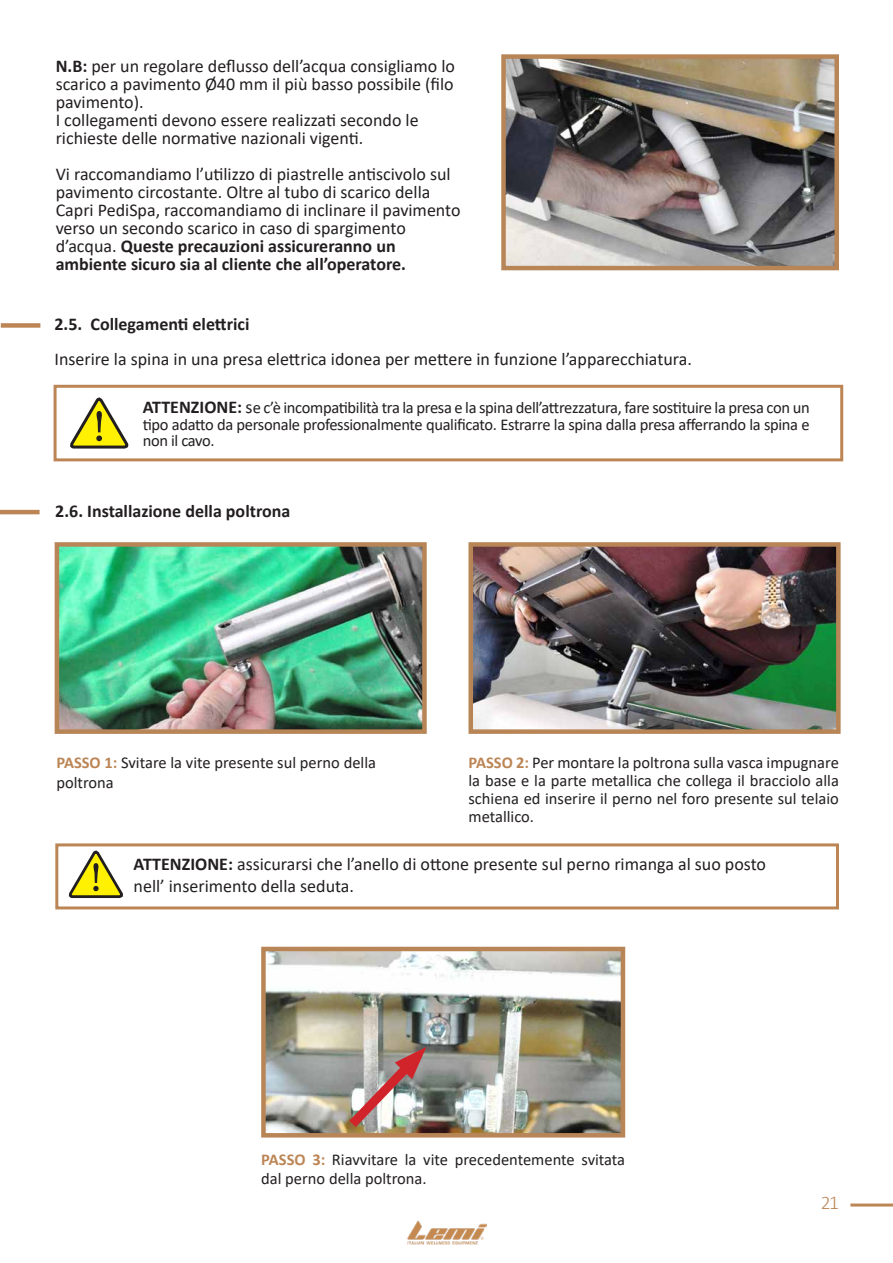
<style>
.page{position:relative;width:893px;height:1263px;background:#fff}
.page>*{position:absolute;margin:0;border:0;box-sizing:border-box;transform-origin:0 0}
.t1{font:300 19.5px "Calibri";color:#bc8555}
.t2{font:18px/18px "Calibri";color:#231f20}
.t3{font:700 18px "Calibri";color:#231f20}
.t4{font:16.5px/18px "Calibri";color:#231f20;text-align:justify}
.s1{font-weight:700}
.s2{font-weight:700;font-size:18px}
.s3{font-size:18px}
.s4{font-weight:700;color:#bc8555}
</style>
<div class="page">
<img style="left:407px;top:1220px;width:80px;height:24px">
<hr style="left:850px;top:1203px;width:43px;height:3px;background:#bc8555">
<img style="left:506px;top:59px;width:328px;height:206px">
<div style="left:501px;top:54px;width:338px;height:216px;border:4px solid #b88557"></div>
<div style="left:1px;top:323px;width:39px;height:5px;background:#bc8555"></div>
<svg style="left:70px;top:397px;width:58px;height:52px"></svg>
<div style="left:54px;top:385px;width:789px;height:76px;border:3px solid #bc8555"></div>
<hr style="left:0;top:510px;width:40px;height:4px;background:#bc8555">
<img style="left:266px;top:952px;width:354px;height:180px">
<div style="left:261px;top:947px;width:364px;height:190px;border:4px solid #b88557"></div>
<div style="left:55px;top:843px;width:784px;height:66px;border:3px solid #bc8555"></div>
<img style="left:340px;top:1047px;width:86px;height:90px">
<svg style="left:68px;top:850px;width:55px;height:48px"></svg>
<img style="left:60px;top:547px;width:362px;height:182px">
<div style="left:55px;top:542px;width:372px;height:192px;border:4px solid #b88557"></div>
<img style="left:473px;top:547px;width:363px;height:182px">
<div style="left:468px;top:542px;width:373px;height:192px;border:4px solid #b88557"></div>
<p class="t2" style="left:56px;top:57px;width:401px;text-align:justify"><span class="s1">N.B:</span> per un regolare deflusso dell’acqua consigliamo lo scarico a pavimento Ø40 mm il più basso possibile (filo pavimento).</p>
<p class="t2" style="left:56px;top:111px;width:364px">I collegamenti devono essere realizzati secondo le richieste delle normative nazionali vigenti.</p>
<p class="t2" style="left:56px;top:165px;width:406px">Vi raccomandiamo l’utilizzo di piastrelle antiscivolo sul pavimento circostante. Oltre al tubo di scarico della Capri PediSpa, raccomandiamo di inclinare il pavimento verso un secondo scarico in caso di spargimento d’acqua. <span class="s1">Queste precauzioni assicureranno un ambiente sicuro sia al cliente che all’operatore.</span></p>
<p class="t3" style="left:55px;top:312px;width:197px">2.5. Collegamenti elettrici</p>
<p class="t2" style="left:55px;top:349px;width:639px">Inserire la spina in una presa elettrica idonea per mettere in funzione l’apparecchiatura.</p>
<p class="t4" style="left:143px;top:399px;width:668px;line-height:16.5px"><span class="s2">ATTENZIONE:</span> <span class="s3">s</span>e c’è incompatibilità tra la presa e la spina dell’attrezzatura, fare sostituire la presa con un tipo adatto da personale professionalmente qualificato. Estrarre la spina dalla presa afferrando la spina e non il cavo.</p>
<p class="t3" style="left:55px;top:498px;width:237px">2.6. Installazione della poltrona</p>
<p class="t4" style="left:56px;top:753px;width:321px"><span class="s4">PASSO 1:</span> Svitare la vite presente sul perno della</p>
<p class="t4" style="left:56px;top:773px;width:59px">poltrona</p>
<p class="t4" style="left:468px;top:753px;width:372px"><span class="s4">PASSO 2:</span> Per montare la poltrona sulla vasca impugnare la base e la parte metallica che collega il bracciolo alla schiena ed inserire il perno nel foro presente sul telaio metallico.</p>
<p class="t2" style="left:134px;top:855px;width:634px"><span class="s1">ATTENZIONE:</span> assicurarsi che l’anello di ottone presente sul perno rimanga al suo posto</p>
<p class="t2" style="left:134px;top:876px;width:222px">nell’ inserimento della seduta.</p>
<p class="t4" style="left:261px;top:1149px;width:365px;line-height:19.8px"><span class="s4">PASSO 3:</span> Riavvitare la vite precedentemente svitata dal perno della poltrona.</p>
<p class="t1" style="left:821px;top:1190px;width:20px">21</p>
</div>
